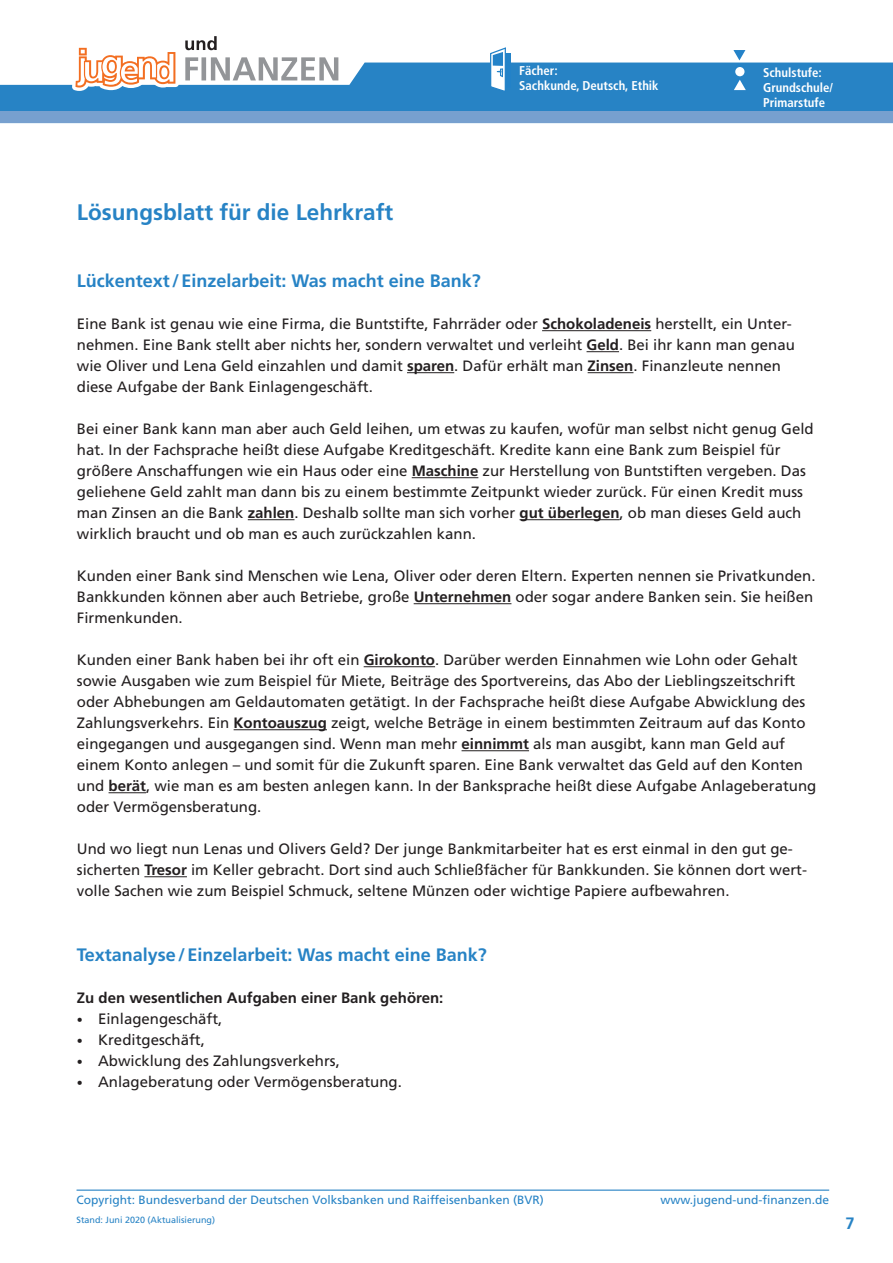
<style>
.page{position:relative;width:893px;height:1263px;background:#fff}
.page>*{position:absolute;margin:0;border:0;box-sizing:border-box;transform-origin:0 0}
.t1{font:700 22.5px "Frutiger LT Std";color:#2783c5}
.t2{font:700 18px "Frutiger LT Std";color:#2783c5}
.t3{font:700 16.5px "Frutiger LT Std";color:#2783c5}
.t4{font:15px/21px "Frutiger LT Std";color:#231f20}
.t5{font:700 15px "Frutiger LT Std";color:#231f20}
.t6{font:700 condensed 12.75px/15.3px "Frutiger";color:#fff}
.t7{font:12px "Frutiger LT Std";color:#2783c5}
.t8{font:9px "Frutiger LT Std";color:#2783c5}
.s1{font-weight:700}
.s2{font-size:12px}
</style>
<div class="page">
<svg style="left:0;top:63px;width:893px;height:48px;background:#378cc9"></svg>
<div style="left:491px;top:53px;width:19px;height:35px;background:#2382c8"></div>
<svg style="left:489px;top:47px;width:18px;height:46px"></svg>
<hr style="left:77px;top:1189px;width:752px;height:2px;background:#2783c5">
<div style="left:735px;top:65px;width:9px;height:9px;background:#2382c8;border-radius:50%"></div>
<svg style="left:733px;top:50px;width:12px;height:10px"></svg>
<div style="left:735px;top:67px;width:9px;height:9px;background:#fff;border-radius:50%"></div>
<svg style="left:733px;top:77px;width:13px;height:13px"></svg>
<div style="left:0;top:111px;width:893px;height:12px;background:#77a0cf"></div>
<svg style="left:185px;top:57px;width:153px;height:23px"></svg>
<svg style="left:72px;top:47px;width:107px;height:44px"></svg>
<svg style="left:185px;top:36px;width:32px;height:14px"></svg>
<hr style="left:542px;top:330px;width:109px;height:1px;background:#231f20">
<hr style="left:586px;top:351px;width:33px;height:1px;background:#231f20">
<hr style="left:407px;top:372px;width:47px;height:1px;background:#231f20">
<hr style="left:588px;top:372px;width:45px;height:1px;background:#231f20">
<hr style="left:412px;top:477px;width:66px;height:1px;background:#231f20">
<hr style="left:248px;top:519px;width:46px;height:1px;background:#231f20">
<hr style="left:520px;top:519px;width:100px;height:1px;background:#231f20">
<hr style="left:414px;top:603px;width:97px;height:1px;background:#231f20">
<hr style="left:364px;top:666px;width:71px;height:1px;background:#231f20">
<hr style="left:234px;top:729px;width:93px;height:1px;background:#231f20">
<hr style="left:462px;top:750px;width:67px;height:1px;background:#231f20">
<hr style="left:109px;top:792px;width:37px;height:1px;background:#231f20">
<hr style="left:144px;top:876px;width:43px;height:1px;background:#231f20">
<h1 class="t1" style="left:77px;top:199px;width:318px">Lösungsblatt für die Lehrkraft</h1>
<p class="t6" style="left:519px;top:63px;width:141px">Fächer:<br>Sachkunde, Deutsch, Ethik</p>
<p class="t6" style="left:763px;top:64px;width:71px">Schulstufe:<br>Grundschule/<br>Primarstufe</p>
<p class="t2" style="left:77px;top:270px;width:405px">Lückentext/Einzelarbeit: Was macht eine Bank?</p>
<p class="t4" style="left:77px;top:314px;width:720px">Eine Bank ist genau wie eine Firma, die Buntstifte, Fahrräder oder <span class="s1">Schokoladeneis</span> herstellt, ein Unter&shy;nehmen. Eine Bank stellt aber nichts her, sondern verwaltet und verleiht <span class="s1">Geld</span>. Bei ihr kann man genau wie Oliver und Lena Geld einzahlen und damit <span class="s1">sparen</span>. Dafür erhält man <span class="s1">Zinsen</span>. Finanzleute nennen diese Aufgabe der Bank Einlagengeschäft.</p>
<p class="t4" style="left:77px;top:419px;width:738px">Bei einer Bank kann man aber auch Geld leihen, um etwas zu kaufen, wofür man selbst nicht genug Geld hat. In der Fachsprache heißt diese Aufgabe Kreditgeschäft. Kredite kann eine Bank zum Beispiel für größere Anschaffungen wie ein Haus oder eine <span class="s1">Maschine</span> zur Herstellung von Buntstiften vergeben. Das geliehene Geld zahlt man dann bis zu einem bestimmte Zeitpunkt wieder zurück. Für einen Kredit muss man Zinsen an die Bank <span class="s1">zahlen</span>. Deshalb sollte man sich vorher <span class="s1">gut überlegen</span>, ob man dieses Geld auch wirklich braucht und ob man es auch zurückzahlen kann.</p>
<p class="t4" style="left:77px;top:566px;width:740px">Kunden einer Bank sind Menschen wie Lena, Oliver oder deren Eltern. Experten nennen sie Privatkunden.<br>Bankkunden können aber auch Betriebe, große <span class="s1">Unternehmen</span> oder sogar andere Banken sein. Sie heißen<br>Firmenkunden.</p>
<p class="t4" style="left:77px;top:650px;width:741px">Kunden einer Bank haben bei ihr oft ein <span class="s1">Girokonto</span>. Darüber werden Einnahmen wie Lohn oder Gehalt sowie Ausgaben wie zum Beispiel für Miete, Beiträge des Sportvereins, das Abo der Lieblingszeitschrift oder Abhebungen am Geldautomaten getätigt. In der Fachsprache heißt diese Aufgabe Abwicklung des Zahlungsverkehrs. Ein <span class="s1">Kontoauszug</span> zeigt, welche Beträge in einem bestimmten Zeitraum auf das Konto eingegangen und ausgegangen sind. Wenn man mehr <span class="s1">einnimmt</span> als man ausgibt, kann man Geld auf einem Konto anlegen – und somit für die Zukunft sparen. Eine Bank verwaltet das Geld auf den Konten und <span class="s1">berät</span>, wie man es am besten anlegen kann. In der Banksprache heißt diese Aufgabe Anlageberatung oder Vermögensberatung.</p>
<p class="t4" style="left:77px;top:839px;width:731px">Und wo liegt nun Lenas und Olivers Geld? Der junge Bankmitarbeiter hat es erst einmal in den gut ge&shy;sicherten <span class="s1">Tresor</span> im Keller gebracht. Dort sind auch Schließfächer für Bankkunden. Sie können dort wert&shy;volle Sachen wie zum Beispiel Schmuck, seltene Münzen oder wichtige Papiere aufbewahren.</p>
<p class="t2" style="left:77px;top:944px;width:411px">Textanalyse/Einzelarbeit: Was macht eine Bank?</p>
<p class="t5" style="left:77px;top:989px;width:368px">Zu den wesentlichen Aufgaben einer Bank gehören:</p>
<p class="t4" style="left:77px;top:1008px;width:147px"><span class="s2">•</span> Einlagengeschäft,</p>
<p class="t4" style="left:77px;top:1029px;width:129px"><span class="s2">•</span> Kreditgeschäft,</p>
<p class="t4" style="left:77px;top:1050px;width:264px"><span class="s2">•</span> Abwicklung des Zahlungsverkehrs,</p>
<p class="t4" style="left:77px;top:1071px;width:326px"><span class="s2">•</span> Anlageberatung oder Vermögensberatung.</p>
<p class="t7" style="left:77px;top:1193px;width:469px">Copyright: Bundesverband der Deutschen Volksbanken und Raiffeisenbanken (BVR)</p>
<p class="t8" style="left:77px;top:1215px;width:140px">Stand: Juni 2020 (Aktualisierung)</p>
<p class="t7" style="left:660px;top:1193px;width:170px">www.jugend-und-finanzen.de</p>
<p class="t3" style="left:845px;top:1213px;width:11px">7</p>
</div>
